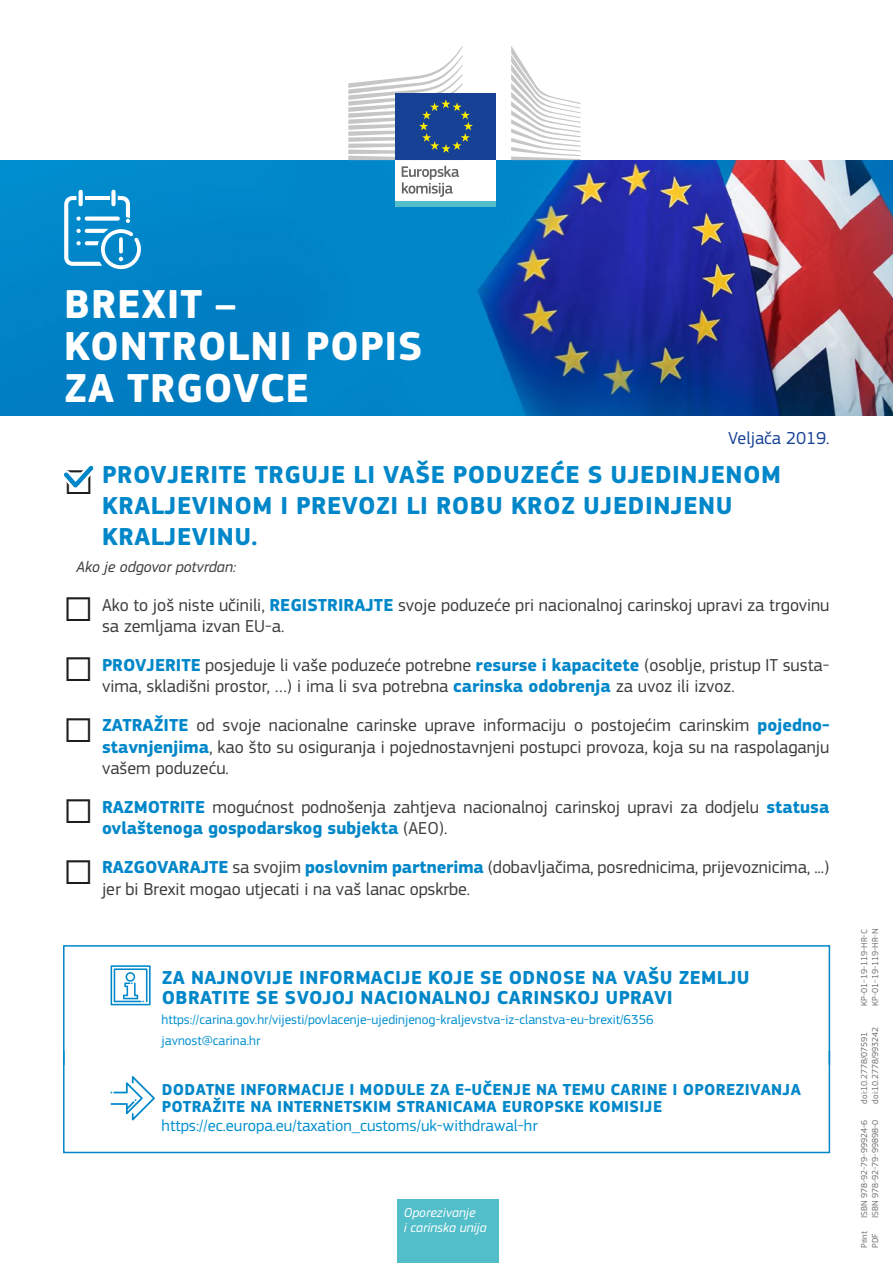
<style>
.page{position:relative;width:893px;height:1263px;background:#fff}
.page>*{position:absolute;margin:0;border:0;box-sizing:border-box;transform-origin:0 0}
.doc_title{font:700 42px/42px "EC Square Sans Pro";letter-spacing:.02em;color:#fff}
.t1{font:700 25.5px/30.6px "EC Square Sans Pro";letter-spacing:.02em;color:#0087c9}
.title_1_end_1{font:700 19.5px/19.5px "EC Square Sans Pro";letter-spacing:.02em;color:#0087c9}
.t2{font:18px/21.6px "EC Square Sans Pro";color:#3c3c3b}
.doc_date{font:18px "EC Square Sans Pro";color:#164194}
.title_1_end_2{font:700 16.5px/16.5px "EC Square Sans Pro";letter-spacing:.02em;color:#0087c9}
.links_2{font:16.5px "EC Square Sans Pro";color:#008fcf}
.body_inter{font:italic 15.75px "EC Square Sans Pro";color:#3c3c3b}
.links_1{font:13.5px "EC Square Sans Pro";color:#008fcf}
.doc_theme{font:italic 13.5px/14.9px "EC Square Sans Pro";color:#fff}
.ids{font:9px "EC Square Sans Pro";color:#706f6f}
.s1{font-weight:400;font-size:34.2px;color:#1d1d1b}
.s2{font-size:34.2px;color:#1d1d1b}
.s3{font-weight:700;color:#0087c9}
</style>
<div class="page">
<img style="left:0;top:160px;width:893px;height:255px">
<div style="left:63px;top:945px;width:767px;height:121px;border:2px solid #0087c9"></div>
<div style="left:63px;top:1050px;width:767px;height:103px;border:2px solid #0087c9"></div>
<svg style="left:64px;top:189px;width:77px;height:80px"></svg>
<div style="left:397px;top:1199px;width:102px;height:64px;background:#52beca"></div>
<div style="left:396px;top:158px;width:100px;height:45px;background:#fff"></div>
<div style="left:396px;top:201px;width:100px;height:6px;background:#52beca"></div>
<svg style="left:511px;top:46px;width:69px;height:114px"></svg>
<div style="left:396px;top:93px;width:100px;height:67px;background:#164194"></div>
<svg style="left:348px;top:46px;width:125px;height:114px"></svg>
<svg style="left:402px;top:166px;width:57px;height:31px"></svg>
<svg style="left:64px;top:465px;width:30px;height:23px"></svg>
<svg style="left:111px;top:965px;width:40px;height:40px"></svg>
<svg style="left:111px;top:1076px;width:44px;height:44px"></svg>
<p class="doc_title" style="left:64px;top:285px;width:360px">BREXIT –<br>KONTROLNI POPIS<br>ZA TRGOVCE</p>
<p class="doc_date" style="left:728px;top:428px;width:103px">Veljača 2019.</p>
<p class="t1" style="left:102px;top:460px;width:680px;text-indent:-38px"><span class="s1">□</span> PROVJERITE TRGUJE LI VAŠE PODUZEĆE S UJEDINJENOM<br>KRALJEVINOM I PREVOZI LI ROBU KROZ UJEDINJENU<br>KRALJEVINU.</p>
<p class="body_inter" style="left:77px;top:558px;width:161px">Ako je odgovor potvrdan:</p>
<p class="t2" style="left:102px;top:594px;width:729px;text-indent:-38px"><span class="s2">□</span> Ako to još niste učinili, <span class="s3">REGISTRIRAJTE</span> svoje poduzeće pri nacionalnoj carinskoj upravi za trgovinu sa zemljama izvan EU-a.</p>
<p class="t2" style="left:102px;top:654px;width:729px;text-indent:-38px"><span class="s2">□</span> <span class="s3">PROVJERITE</span> posjeduje li vaše poduzeće potrebne <span class="s3">resurse i kapacitete</span> (osoblje, pristup IT susta&shy;vima, skladišni prostor, …) i ima li sva potrebna <span class="s3">carinska odobrenja</span> za uvoz ili izvoz.</p>
<p class="t2" style="left:102px;top:714px;width:729px;text-align:justify;text-indent:-38px"><span class="s2">□</span> <span class="s3">ZATRAŽITE</span> od svoje nacionalne carinske uprave informaciju o postojećim carinskim <span class="s3">pojedno&shy;stavnjenjima</span>, kao što su osiguranja i pojednostavnjeni postupci provoza, koja su na raspolaganju vašem poduzeću.</p>
<p class="t2" style="left:102px;top:796px;width:729px;text-indent:-38px"><span class="s2">□</span> <span class="s3">RAZMOTRITE</span> mogućnost podnošenja zahtjeva nacionalnoj carinskoj upravi za dodjelu <span class="s3">statusa ovlaštenoga gospodarskog subjekta</span> (AEO).</p>
<p class="t2" style="left:102px;top:856px;width:729px;text-indent:-38px"><span class="s2">□</span> <span class="s3">RAZGOVARAJTE</span> sa svojim <span class="s3">poslovnim partnerima</span> (dobavljačima, posrednicima, prijevoznicima, ...) jer bi Brexit mogao utjecati i na vaš lanac opskrbe.</p>
<p class="title_1_end_1" style="left:162px;top:968px;width:589px">ZA NAJNOVIJE INFORMACIJE KOJE SE ODNOSE NA VAŠU ZEMLJU<br>OBRATITE SE SVOJOJ NACIONALNOJ CARINSKOJ UPRAVI</p>
<p class="links_1" style="left:162px;top:1012px;width:494px">https://carina.gov.hr/vijesti/povlacenje-ujedinjenog-kraljevstva-iz-clanstva-eu-brexit/6356</p>
<p class="links_1" style="left:162px;top:1032px;width:100px">javnost@carina.hr</p>
<p class="title_1_end_2" style="left:162px;top:1082px;width:641px">DODATNE INFORMACIJE I MODULE ZA E-UČENJE NA TEMU CARINE I OPOREZIVANJA<br>POTRAŽITE NA INTERNETSKIM STRANICAMA EUROPSKE KOMISIJE</p>
<p class="links_2" style="left:162px;top:1116px;width:378px">https://ec.europa.eu/taxation_customs/uk-withdrawal-hr</p>
<p class="doc_theme" style="left:404px;top:1205px;width:85px">Oporezivanje<br>i carinska unija</p>
<p class="ids" style="left:870px;top:1006px;width:79px;rotate:-90deg">KP-01-19-119-HR-N</p>
<p class="ids" style="left:859px;top:1006px;width:78px;rotate:-90deg">KP-01-19-119-HR-C</p>
<p class="ids" style="left:870px;top:1103px;width:78px;rotate:-90deg">doi:10.2778/993242</p>
<p class="ids" style="left:859px;top:1103px;width:73px;rotate:-90deg">doi:10.2778/07591</p>
<p class="ids" style="left:870px;top:1218px;width:100px;rotate:-90deg">ISBN 978-92-79-99898-0</p>
<p class="ids" style="left:859px;top:1218px;width:100px;rotate:-90deg">ISBN 978-92-79-99924-6</p>
<p class="ids" style="left:859px;top:1248px;width:19px;rotate:-90deg">Print</p>
<p class="ids" style="left:870px;top:1248px;width:16px;rotate:-90deg">PDF</p>
</div>
